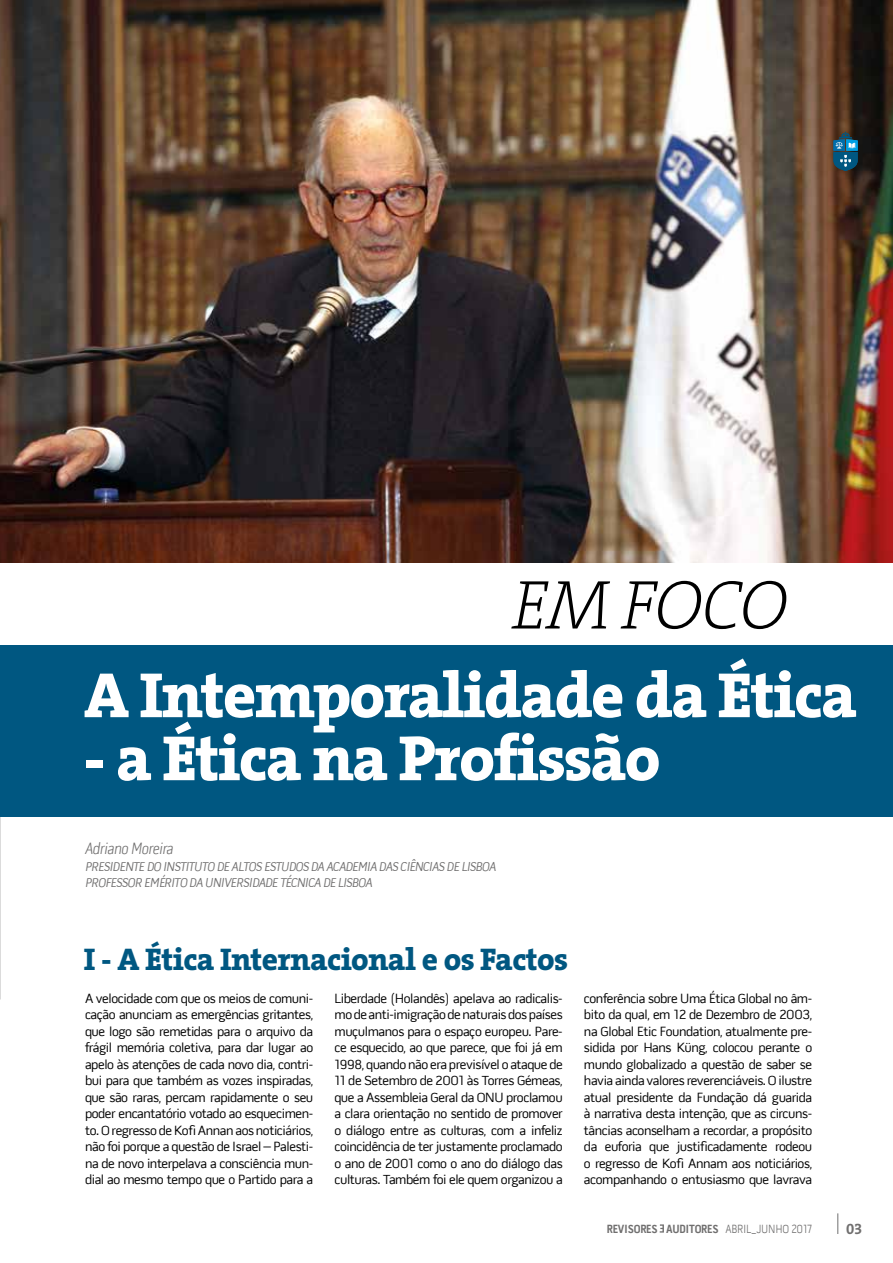
<style>
.page{position:relative;width:893px;height:1263px;background:#fff}
.page>*{position:absolute;margin:0;border:0;box-sizing:border-box;transform-origin:0 0}
.t1{font:italic 200 69.75px "The Serif";letter-spacing:-.015em;color:#000}
.t2{font:800 64.5px "The Serif";letter-spacing:-.03em;color:#fff}
.t3{font:800 31.5px "The Serif";letter-spacing:-.02em;color:#005781}
.t4{font:16.5px/16.5px "Pill Gothic 300 mg Light Obq";letter-spacing:-.03em;color:#706f6f}
.t5{font:15px "The Serif Bold Expert";color:#706f6f}
.t6{font:13.5px/16.5px "Pill Gothic 600 mg";letter-spacing:-.03em;color:#000;text-align:justify}
.t7{font:700 12px "Pill Gothic 300 mg";letter-spacing:-.02em;color:#706f6f}
.s1{font-weight:300}
</style>
<div class="page">
<img style="left:0;top:0;width:893px;height:563px">
<div style="left:0;top:645px;width:893px;height:171px;background:#005781"></div>
<svg style="left:838px;top:1213px;width:1px;height:21px"></svg>
<svg style="left:660px;top:1224px;width:4px;height:8px"></svg>
<svg style="left:833px;top:132px;width:25px;height:39px"></svg>
<h1 class="t1" style="left:512px;top:547px;width:277px">EM FOCO</h1>
<h2 class="t2" style="left:84px;top:641px;width:775px">A Intemporalidade da Ética</h2>
<h2 class="t2" style="left:84px;top:704px;width:578px">- a Ética na Profissão</h2>
<p class="t4" style="left:85px;top:840px;width:412px">Adriano Moreira<br>Presidente do Instituto de Altos Estudos da Academia das Ciências de Lisboa<br>Professor Emérito da Universidade Técnica de Lisboa</p>
<h3 class="t3" style="left:84px;top:933px;width:485px">I - A Ética Internacional e os Factos</h3>
<p class="t6" style="left:85px;top:990px;width:230px">A velocidade com que os meios de comuni&shy;cação anunciam as emergências gritantes, que logo são remetidas para o arquivo da frágil memória coletiva, para dar lugar ao apelo às atenções de cada novo dia, contri&shy;bui para que também as vozes inspiradas, que são raras, percam rapidamente o seu poder encantatório votado ao esquecimen&shy;to. O regresso de Kofi Annan aos noticiários, não foi porque a questão de Israel – Palesti&shy;na de novo interpelava a consciência mun&shy;dial ao mesmo tempo que o Partido para a</p>
<p class="t6" style="left:334px;top:990px;width:230px">Liberdade (Holandês) apelava ao radicalis&shy;mo de anti-imigração de naturais dos países muçulmanos para o espaço europeu. Pare&shy;ce esquecido, ao que parece, que foi já em 1998, quando não era previsível o ataque de 11 de Setembro de 2001 às Torres Gémeas, que a Assembleia Geral da ONU proclamou a clara orientação no sentido de promover o diálogo entre as culturas, com a infeliz coincidência de ter justamente proclamado o ano de 2001 como o ano do diálogo das culturas. Também foi ele quem organizou a</p>
<p class="t6" style="left:584px;top:990px;width:230px">conferência sobre Uma Ética Global no âm&shy;bito da qual, em 12 de Dezembro de 2003, na Global Etic Foundation, atualmente pre&shy;sidida por Hans Küng, colocou perante o mundo globalizado a questão de saber se havia ainda valores reverenciáveis. O ilustre atual presidente da Fundação dá guarida à narrativa desta intenção, que as circuns&shy;tâncias aconselham a recordar, a propósito da euforia que justificadamente rodeou o regresso de Kofi Annam aos noticiários, acompanhando o entusiasmo que lavrava</p>
<p class="t7" style="left:607px;top:1221px;width:207px">REVISORES AUDITORES <span class="s1">ABRIL_JUNHO 2017</span></p>
<p class="t5" style="left:846px;top:1216px;width:18px">03</p>
</div>
